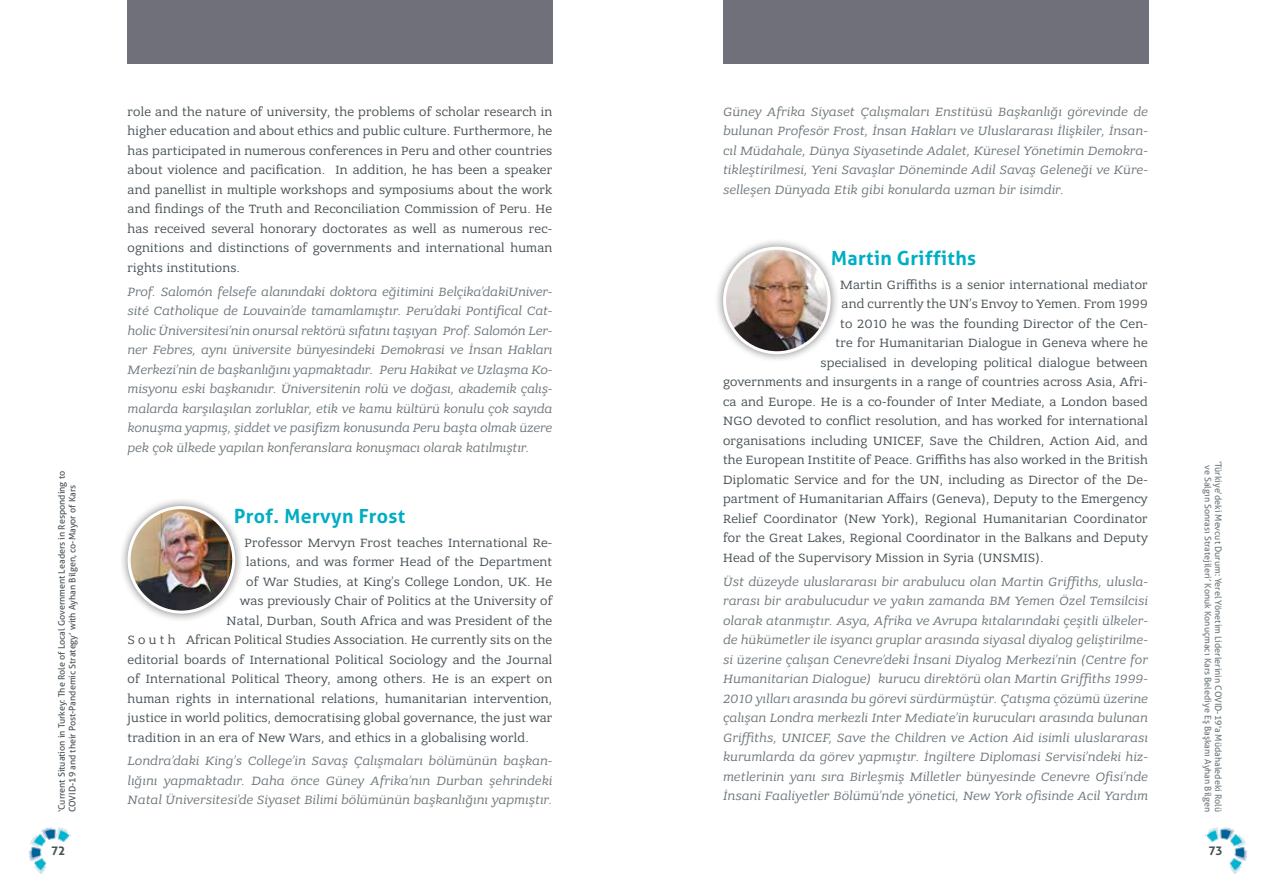
<style>
.page{position:relative;width:1276px;height:893px;background:#fff}
.page>*{position:absolute;margin:0;border:0;box-sizing:border-box;transform-origin:0 0}
.t1{font:700 19.5px "Aller";letter-spacing:.02em;color:#00aec3}
.t2{font:12.75px/19.5px "Bandera Pro";letter-spacing:.02em;color:#485156;text-align:justify}
.t3{font:italic 12.75px/19.5px "Bandera Pro";letter-spacing:.02em;color:#6e777c;text-align:justify}
.t4{font:700 12px "Aller";color:#485156}
.t5{font:9px/10.5px "Aller";color:#6e777c;text-align:center}
.t6{font:9px/10.5px "Aller";color:#485156}
</style>
<div class="page">
<img style="left:29px;top:827px;width:42px;height:47px">
<img style="left:1205px;top:827px;width:42px;height:47px">
<div style="left:128px;top:0;width:425px;height:64px;background:#6f707a"></div>
<div style="left:723px;top:0;width:425px;height:64px;background:#6f707a"></div>
<div style="left:119px;top:497px;width:125px;height:125px;background:#000;opacity:.5"></div>
<img style="left:129px;top:507px;width:105px;height:105px;border-radius:52px">
<div style="left:128px;top:506px;width:107px;height:108px;border:3px solid #fff;border-radius:50%"></div>
<div style="left:714px;top:238px;width:125px;height:125px;background:#000;opacity:.5"></div>
<img style="left:724px;top:248px;width:105px;height:105px;border-radius:52px">
<div style="left:723px;top:247px;width:107px;height:107px;border:3px solid #fff;border-radius:50%"></div>
<p class="t6" style="left:56px;top:812px;width:343px;rotate:-90deg">‘Current Situation in Turkey: The Role of Local Government Leaders in Responding to<br>COVID-19 and their Post-Pandemic Strategy’ with Ayhan Bilgen, co-Mayor of Kars</p>
<p class="t2" style="left:128px;top:102px;width:426px">role and the nature of university, the problems of scholar research in higher education and about ethics and public culture. Furthermore, he has participated in numerous conferences in Peru and other countries about violence and pacification. In addition, he has been a speaker and panellist in multiple workshops and symposiums about the work and findings of the Truth and Reconciliation Commission of Peru. He has received several honorary doctorates as well as numerous rec&shy;ognitions and distinctions of governments and international human rights institutions.</p>
<p class="t3" style="left:128px;top:282px;width:426px">Prof. Salomón felsefe alanındaki doktora eğitimini Belçika’dakiUniver&shy;sité Catholique de Louvain’de tamamlamıştır. Peru’daki Pontifical Cat&shy;holic Üniversitesi’nin onursal rektörü sıfatını taşıyan Prof. Salomón Ler&shy;ner Febres, aynı üniversite bünyesindeki Demokrasi ve İnsan Hakları Merkezi’nin de başkanlığını yapmaktadır. Peru Hakikat ve Uzlaşma Ko&shy;misyonu eski başkanıdır. Üniversitenin rolü ve doğası, akademik çalış&shy;malarda karşılaşılan zorluklar, etik ve kamu kültürü konulu çok sayıda konuşma yapmış, şiddet ve pasifizm konusunda Peru başta olmak üzere pek çok ülkede yapılan konferanslara konuşmacı olarak katılmıştır.</p>
<h1 class="t1" style="left:234px;top:504px;width:173px">Prof. Mervyn Frost</h1>
<p class="t2" style="left:245px;top:533px;width:309px">Professor Mervyn Frost teaches International Re-</p>
<p class="t2" style="left:246px;top:552px;width:308px">lations, and was former Head of the Department</p>
<p class="t2" style="left:246px;top:572px;width:308px">of War Studies, at King’s College London, UK. He</p>
<p class="t2" style="left:240px;top:591px;width:314px">was previously Chair of Politics at the University of</p>
<p class="t2" style="left:227px;top:611px;width:327px">Natal, Durban, South Africa and was President of the</p>
<p class="t2" style="left:128px;top:630px;width:426px">S o u t h African Political Studies Association. He currently sits on the</p>
<p class="t2" style="left:128px;top:650px;width:426px">editorial boards of International Political Sociology and the Journal</p>
<p class="t2" style="left:128px;top:669px;width:426px">of International Political Theory, among others. He is an expert on</p>
<p class="t2" style="left:128px;top:689px;width:426px">human rights in international relations, humanitarian intervention,</p>
<p class="t2" style="left:128px;top:708px;width:426px">justice in world politics, democratising global governance, the just war</p>
<p class="t2" style="left:128px;top:728px;width:403px">tradition in an era of New Wars, and ethics in a globalising world.</p>
<p class="t3" style="left:128px;top:751px;width:426px">Londra’daki King’s College’in Savaş Çalışmaları bölümünün başkan&shy;lığını yapmaktadır. Daha önce Güney Afrika’nın Durban şehrindeki Natal Üniversitesi’de Siyaset Bilimi bölümünün başkanlığını yapmıştır.</p>
<p class="t3" style="left:723px;top:102px;width:426px">Güney Afrika Siyaset Çalışmaları Enstitüsü Başkanlığı görevinde de bulunan Profesör Frost, İnsan Hakları ve Uluslararası İlişkiler, İnsan&shy;cıl Müdahale, Dünya Siyasetinde Adalet, Küresel Yönetimin Demokra&shy;tikleştirilmesi, Yeni Savaşlar Döneminde Adil Savaş Geleneği ve Küre&shy;selleşen Dünyada Etik gibi konularda uzman bir isimdir.</p>
<h1 class="t1" style="left:831px;top:246px;width:147px">Martin Griffiths</h1>
<p class="t2" style="left:840px;top:275px;width:309px">Martin Griffiths is a senior international mediator</p>
<p class="t2" style="left:841px;top:294px;width:307px">and currently the UN’s Envoy to Yemen. From 1999</p>
<p class="t2" style="left:840px;top:314px;width:309px">to 2010 he was the founding Director of the Cen-</p>
<p class="t2" style="left:835px;top:333px;width:314px">tre for Humanitarian Dialogue in Geneva where he</p>
<p class="t2" style="left:820px;top:353px;width:329px">specialised in developing political dialogue between</p>
<p class="t2" style="left:723px;top:372px;width:426px">governments and insurgents in a range of countries across Asia, Afri-</p>
<p class="t2" style="left:723px;top:392px;width:426px">ca and Europe. He is a co-founder of Inter Mediate, a London based</p>
<p class="t2" style="left:723px;top:411px;width:426px">NGO devoted to conflict resolution, and has worked for international</p>
<p class="t2" style="left:723px;top:431px;width:426px">organisations including UNICEF, Save the Children, Action Aid, and</p>
<p class="t2" style="left:723px;top:450px;width:426px">the European Institite of Peace. Griffiths has also worked in the British</p>
<p class="t2" style="left:723px;top:470px;width:426px">Diplomatic Service and for the UN, including as Director of the De-</p>
<p class="t2" style="left:723px;top:489px;width:426px">partment of Humanitarian Affairs (Geneva), Deputy to the Emergency</p>
<p class="t2" style="left:723px;top:509px;width:426px">Relief Coordinator (New York), Regional Humanitarian Coordinator</p>
<p class="t2" style="left:723px;top:528px;width:426px">for the Great Lakes, Regional Coordinator in the Balkans and Deputy</p>
<p class="t2" style="left:723px;top:548px;width:322px">Head of the Supervisory Mission in Syria (UNSMIS).</p>
<p class="t3" style="left:723px;top:572px;width:426px">Üst düzeyde uluslararası bir arabulucu olan Martin Griffiths, ulusla&shy;rarası bir arabulucudur ve yakın zamanda BM Yemen Özel Temsilcisi olarak atanmıştır. Asya, Afrika ve Avrupa kıtalarındaki çeşitli ülkeler&shy;de hükümetler ile isyancı gruplar arasında siyasal diyalog geliştirilme&shy;si üzerine çalışan Cenevre’deki İnsani Diyalog Merkezi’nin (Centre for Humanitarian Dialogue) kurucu direktörü olan Martin Griffiths 1999- 2010 yılları arasında bu görevi sürdürmüştür. Çatışma çözümü üzerine çalışan Londra merkezli Inter Mediate’in kurucuları arasında bulunan Griffiths, UNICEF, Save the Children ve Action Aid isimli uluslararası kurumlarda da görev yapmıştır. İngiltere Diplomasi Servisi’ndeki hiz&shy;metlerinin yanı sıra Birleşmiş Milletler bünyesinde Cenevre Ofisi’nde İnsani Faaliyetler Bölümü’nde yönetici, New York ofisinde Acil Yardım</p>
<p class="t5" style="left:1223px;top:461px;width:353px;rotate:90deg">‘Türkiye’deki Mevcut Durum: Yerel Yönetim Liderlerinin COVID-19'a Müdahaledeki Rolü ve Salgın Sonrası Stratejileri’ Konuk Konuçmacı Kars Belediye Eş Başkanı Ayhan Bilgen</p>
<p class="t4" style="left:51px;top:843px;width:16px">72</p>
<p class="t4" style="left:1208px;top:843px;width:16px">73</p>
</div>
